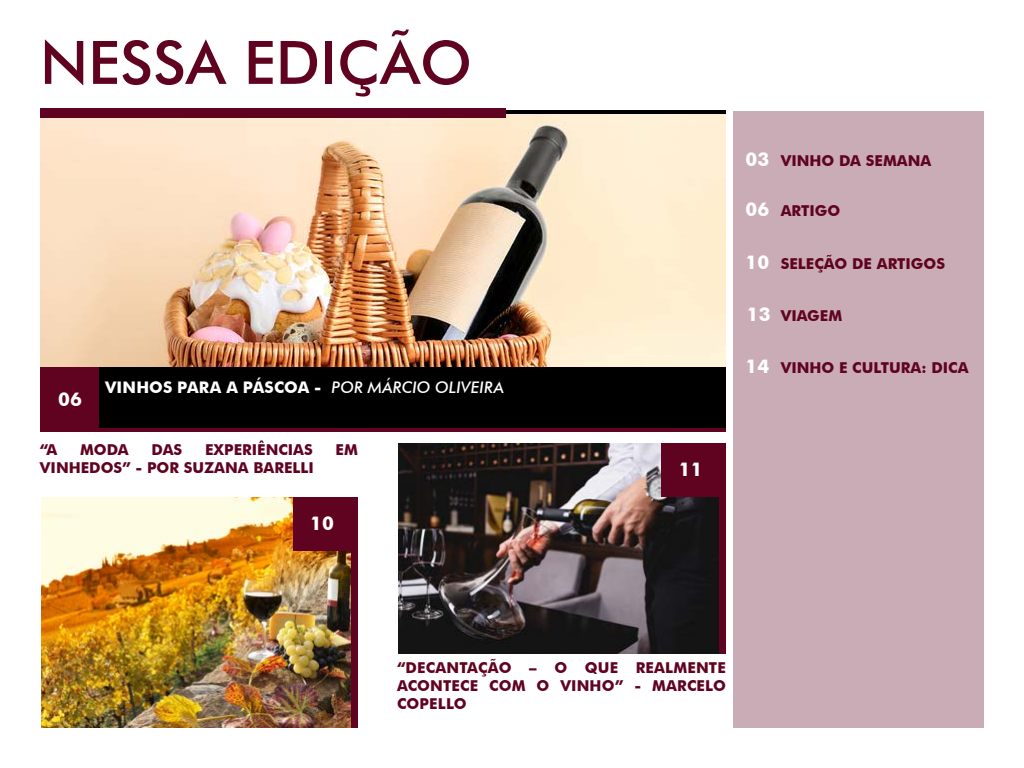
<style>
.page{position:relative;width:1024px;height:768px;background:#fff}
.page>*{position:absolute;margin:0;border:0;box-sizing:border-box;transform-origin:0 0}
.t1{font:500 60px "Futura BT";color:#600320}
.t2{font:700 19px "Futura BT";color:#fff}
.t3{font:700 16px "Futura BT";letter-spacing:.01em;color:#fff}
.t4{font:700 15px/18px "Futura BT";color:#600320;text-align:justify}
.s1{font-weight:500;font-style:italic}
.s2{font-size:19px;color:#fff}
</style>
<div class="page">
<div style="left:733px;top:111px;width:251px;height:617px;background:#caacb6"></div>
<img style="left:40px;top:114px;width:686px;height:253px">
<svg style="left:100px;top:427px;width:626px;height:4px;background:#480218"></svg>
<div style="left:40px;top:367px;width:60px;height:64px;background:#600320"></div>
<div style="left:99px;top:367px;width:627px;height:60px;background:#000"></div>
<div style="left:40px;top:109px;width:466px;height:9px;background:#600320"></div>
<img style="left:399px;top:444px;width:320px;height:210px">
<div style="left:662px;top:444px;width:58px;height:53px;background:#600320"></div>
<img style="left:41px;top:497px;width:310px;height:231px">
<div style="left:293px;top:497px;width:58px;height:54px;background:#600320"></div>
<div style="left:351px;top:497px;width:7px;height:231px;background:#600320"></div>
<div style="left:719px;top:444px;width:7px;height:210px;background:#600320"></div>
<h1 class="t1" style="left:40px;top:26px;width:434px">NESSA EDIÇÃO</h1>
<p class="t2" style="left:58px;top:388px;width:25px">06</p>
<p class="t3" style="left:105px;top:377px;width:400px">VINHOS PARA A PÁSCOA - <span class="s1">POR MÁRCIO OLIVEIRA</span></p>
<p class="t4" style="left:40px;top:441px;width:19px">“A</p>
<p class="t4" style="left:80px;top:441px;width:50px">MODA</p>
<p class="t4" style="left:152px;top:441px;width:32px">DAS</p>
<p class="t4" style="left:205px;top:441px;width:109px">EXPERIÊNCIAS</p>
<p class="t4" style="left:336px;top:441px;width:24px">EM</p>
<p class="t4" style="left:40px;top:459px;width:275px">VINHEDOS” - POR SUZANA BARELLI</p>
<p class="t2" style="left:310px;top:511px;width:25px">10</p>
<p class="t2" style="left:679px;top:458px;width:25px">11</p>
<p class="t4" style="left:746px;top:152px;width:187px"><span class="s2">03</span> VINHO DA SEMANA</p>
<p class="t4" style="left:746px;top:202px;width:96px"><span class="s2">06</span> ARTIGO</p>
<p class="t4" style="left:746px;top:254px;width:201px"><span class="s2">10</span> SELEÇÃO DE ARTIGOS</p>
<p class="t4" style="left:747px;top:307px;width:97px"><span class="s2">13</span> VIAGEM</p>
<p class="t4" style="left:746px;top:359px;width:224px"><span class="s2">14</span> VINHO E CULTURA: DICA</p>
<p class="t4" style="left:397px;top:658px;width:330px">“DECANTAÇÃO – O QUE REALMENTE ACONTECE COM O VINHO” - MARCELO COPELLO</p>
</div>
